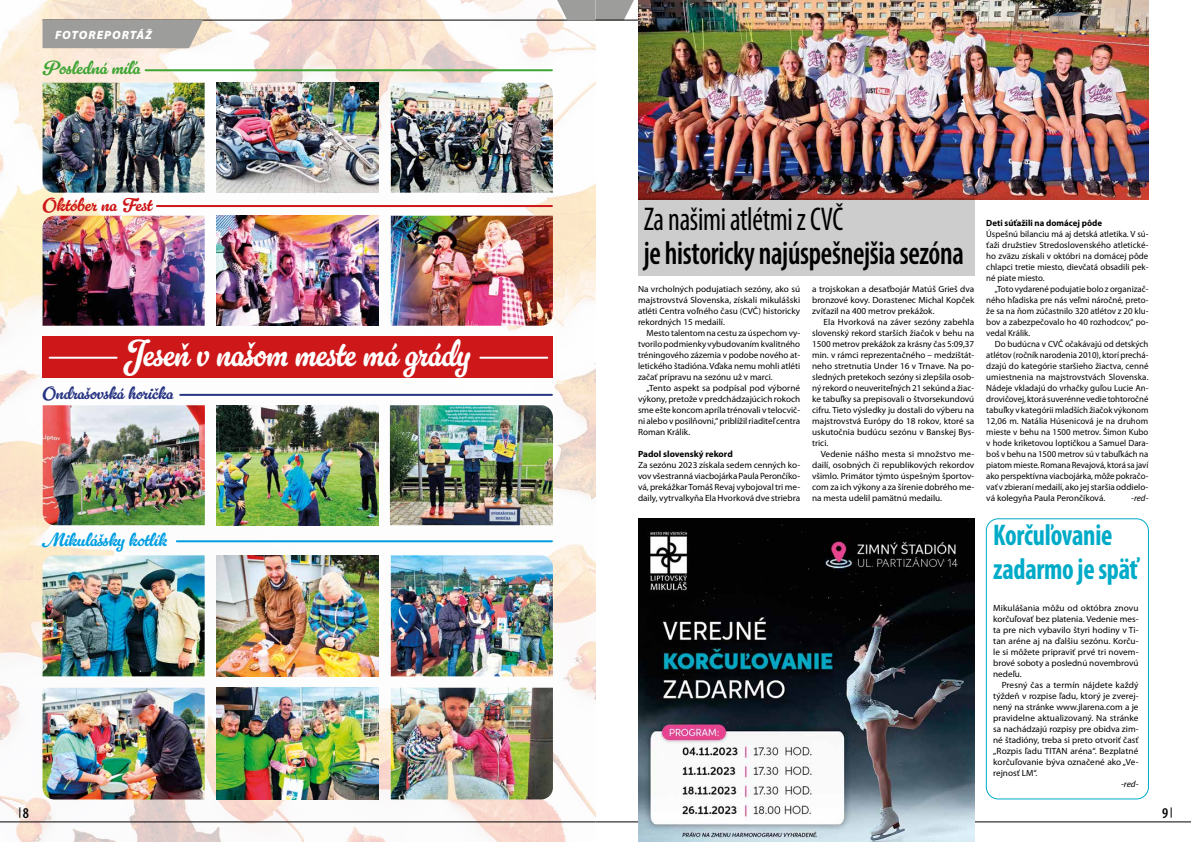
<style>
.page{position:relative;width:1191px;height:842px;background:#fff}
.page>*{position:absolute;margin:0;border:0;box-sizing:border-box;transform-origin:0 0}
.t1{font:38px "Gelato Luxe";letter-spacing:-.01em;color:#fff;scale:.9 1}
.t2{font:600 condensed 33px "Myriad Pro";letter-spacing:-.01em;color:#000;scale:.88 1}
.t3{font:condensed 33px "Myriad Pro";letter-spacing:-.01em;color:#000;scale:.88 1}
.t4{font:700 condensed 30px/34px "Myriad Pro";letter-spacing:-.01em;color:#00abc8;scale:.9 1}
.t5{font:19px "Gelato Luxe";color:#009fe3}
.t6{font:19px "Gelato Luxe";color:#cd1719}
.t7{font:19px "Gelato Luxe";color:#3fa535}
.t8{font:18px "Gelato Luxe";color:#283583}
.t9{font:600 condensed 15px "Myriad Pro";color:#000}
.t10{font:italic 900 12px "Myriad Pro";letter-spacing:.08em;color:#fff}
.t11{font:9px/11px "Myriad Pro";color:#000;text-align:justify}
.t12{font:700 9px "Myriad Pro";color:#000}
.t13{font:italic 9px "Myriad Pro";letter-spacing:-.005em;color:#000}
</style>
<div class="page">
<hr style="left:595px;top:822px;width:596px;height:1px;background:#000">
<img style="left:0;top:0;width:595px;height:842px">
<hr style="left:0;top:822px;width:595px;height:1px;background:#000">
<hr style="left:43px;top:20px;width:552px;height:1px;background:#000">
<div style="left:43px;top:20px;width:160px;height:28px;background:#9d9d9c"></div>
<svg style="left:557px;top:0;width:81px;height:20px;background:#ababa9"></svg>
<hr style="left:595px;top:20px;width:553px;height:1px;background:#000">
<img style="left:638px;top:518px;width:336px;height:324px">
<div style="left:985px;top:518px;width:164px;height:281px;border:1px solid #00abc8;border-radius:12px"></div>
<img style="left:391px;top:216px;width:162px;height:110px">
<img style="left:43px;top:405px;width:162px;height:120px">
<img style="left:43px;top:83px;width:162px;height:110px">
<img style="left:217px;top:83px;width:162px;height:110px">
<img style="left:391px;top:83px;width:162px;height:110px">
<img style="left:43px;top:555px;width:162px;height:121px">
<img style="left:43px;top:688px;width:162px;height:111px">
<img style="left:43px;top:216px;width:162px;height:110px">
<img style="left:217px;top:688px;width:162px;height:111px">
<img style="left:391px;top:555px;width:162px;height:121px">
<img style="left:217px;top:216px;width:162px;height:110px">
<img style="left:390px;top:405px;width:163px;height:120px">
<hr style="left:146px;top:69px;width:406px;height:2px;background:#3fa535">
<hr style="left:157px;top:205px;width:395px;height:2px;background:#cd1719">
<hr style="left:180px;top:394px;width:372px;height:2px;background:#283583">
<hr style="left:177px;top:540px;width:375px;height:2px;background:#009fe3">
<div style="left:43px;top:336px;width:510px;height:42px;background:#cd1719"></div>
<img style="left:391px;top:688px;width:162px;height:111px">
<img style="left:217px;top:405px;width:162px;height:120px">
<img style="left:217px;top:555px;width:162px;height:121px">
<hr style="left:50px;top:357px;width:67px;height:2px;background:#fff">
<hr style="left:480px;top:357px;width:67px;height:2px;background:#fff">
<img style="left:638px;top:0;width:510px;height:200px">
<div style="left:638px;top:198px;width:336px;height:78px;background:#cdcdcd"></div>
<h3 class="t10" style="left:55px;top:26px;width:98px">FOTOREPORTÁŽ</h3>
<h3 class="t7" style="left:43px;top:57px;width:100px">Posledná míľa</h3>
<h3 class="t6" style="left:43px;top:193px;width:113px">Október na Fest</h3>
<h1 class="t1" style="left:125px;top:330px;width:385px">Jeseň v našom meste má grády</h1>
<h3 class="t8" style="left:43px;top:382px;width:133px">Ondrašovská horička</h3>
<h3 class="t5" style="left:43px;top:528px;width:126px">Mikulášsky kotlík</h3>
<h2 class="t3" style="left:643px;top:199px;width:228px">Za našimi atlétmi z CVČ</h2>
<h2 class="t2" style="left:643px;top:233px;width:365px">je historicky najúspešnejšia sezóna</h2>
<p class="t11" style="left:638px;top:283px;width:164px">Na vrcholných podujatiach sezóny, ako sú majstrovstvá Slovenska, získali mikulášski atléti Centra voľného času (CVČ) historicky rekordných 15 medailí.</p>
<p class="t11" style="left:638px;top:327px;width:164px;text-indent:9px">Mesto talentom na cestu za úspechom vy&shy;tvorilo podmienky vybudovaním kvalitného tréningového zázemia v podobe nového at&shy;letického štadióna. Vďaka nemu mohli atléti začať prípravu na sezónu už v marci.</p>
<p class="t11" style="left:638px;top:382px;width:164px;text-indent:9px">„Tento aspekt sa podpísal pod výborné výkony, pretože v predchádzajúcich rokoch sme ešte koncom apríla trénovali v telocvič&shy;ni alebo v posilňovni,“ priblížil riaditeľ centra Roman Králik.</p>
<p class="t12" style="left:638px;top:448px;width:96px">Padol slovenský rekord</p>
<p class="t11" style="left:638px;top:459px;width:164px">Za sezónu 2023 získala sedem cenných ko&shy;vov všestranná viacbojárka Paula Perončíko&shy;vá, prekážkar Tomáš Revaj vybojoval tri me&shy;daily, vytrvalkyňa Ela Hvorková dve striebra</p>
<p class="t11" style="left:812px;top:283px;width:164px">a trojskokan a desaťbojár Matúš Grieš dva bronzové kovy. Dorastenec Michal Kopček zvíťazil na 400 metrov prekážok.</p>
<p class="t11" style="left:812px;top:316px;width:164px;text-indent:11px">Ela Hvorková na záver sezóny zabehla slovenský rekord starších žiačok v behu na 1500 metrov prekážok za krásny čas 5:09,37 min. v rámci reprezentačného – medzištát&shy;neho stretnutia Under 16 v Trnave. Na po&shy;sledných pretekoch sezóny si zlepšila osob&shy;ný rekord o neuveriteľných 21 sekúnd a žiac&shy;ke tabuľky sa prepisovali o štvorsekundovú cifru. Tieto výsledky ju dostali do výberu na majstrovstvá Európy do 18 rokov, ktoré sa uskutočnia budúcu sezónu v Banskej Bys&shy;trici.</p>
<p class="t11" style="left:812px;top:448px;width:164px;text-indent:9px">Vedenie nášho mesta si množstvo me&shy;dailí, osobných či republikových rekordov všimlo. Primátor týmto úspešným športov&shy;com za ich výkony a za šírenie dobrého me&shy;na mesta udelil pamätnú medailu.</p>
<p class="t12" style="left:986px;top:217px;width:117px">Deti súťažili na domácej pôde</p>
<p class="t11" style="left:986px;top:228px;width:164px">Úspešnú bilanciu má aj detská atletika. V sú&shy;ťaži družstiev Stredoslovenského atletické&shy;ho zväzu získali v októbri na domácej pôde chlapci tretie miesto, dievčatá obsadili pek&shy;né piate miesto.</p>
<p class="t11" style="left:986px;top:283px;width:164px;text-indent:9px">„Toto vydarené podujatie bolo z organizač&shy;ného hľadiska pre nás veľmi náročné, preto&shy;že sa na ňom zúčastnilo 320 atlétov z 20 klu&shy;bov a zabezpečovalo ho 40 rozhodcov,“ po&shy;vedal Králik.</p>
<p class="t11" style="left:986px;top:338px;width:164px;text-indent:9px">Do budúcna v CVČ očakávajú od detských atlétov (ročník narodenia 2010), ktorí prechá&shy;dzajú do kategórie staršieho žiactva, cenné umiestnenia na majstrovstvách Slovenska.<br>Nádeje vkladajú do vrhačky guľou Lucie An&shy;drovičovej, ktorá suverénne vedie tohtoročné tabuľky v kategórii mladších žiačok výkonom 12,06 m. Natália Húsenicová je na druhom mieste v behu na 1500 metrov. Šimon Kubo v hode kriketovou loptičkou a Samuel Dara&shy;boš v behu na 1500 metrov sú v tabuľkách na piatom mieste. Romana Revajová, ktorá sa javí ako perspektívna viacbojárka, môže pokračo&shy;vať v zbieraní medailí, ako jej staršia oddielo&shy;vá kolegyňa Paula Perončíková.</p>
<p class="t13" style="left:1131px;top:492px;width:19px">-red-</p>
<h3 class="t4" style="left:993px;top:518px;width:163px">Korčuľovanie zadarmo je späť</h3>
<p class="t11" style="left:993px;top:602px;width:147px">Mikulášania môžu od októbra znovu korčuľovať bez platenia. Vedenie mes&shy;ta pre nich vybavilo štyri hodiny v Ti&shy;tan aréne aj na ďalšiu sezónu. Korču&shy;le si môžete pripraviť prvé tri novem&shy;brové soboty a poslednú novembrovú nedeľu.</p>
<p class="t11" style="left:993px;top:679px;width:147px;text-indent:9px">Presný čas a termín nájdete každý týždeň v rozpise ľadu, ktorý je zverej&shy;nený na stránke www.jlarena.com a je pravidelne aktualizovaný. Na stránke sa nachádzajú rozpisy pre obidva zim&shy;né štadióny, treba si preto otvoriť časť „Rozpis ľadu TITAN aréna“. Bezplatné korčuľovanie býva označené ako „Ve&shy;rejnosť LM“.</p>
<p class="t13" style="left:1121px;top:778px;width:19px">-red-</p>
<h3 class="t9" style="left:23px;top:803px;width:8px">8</h3>
<h3 class="t9" style="left:1162px;top:803px;width:8px">9</h3>
</div>
